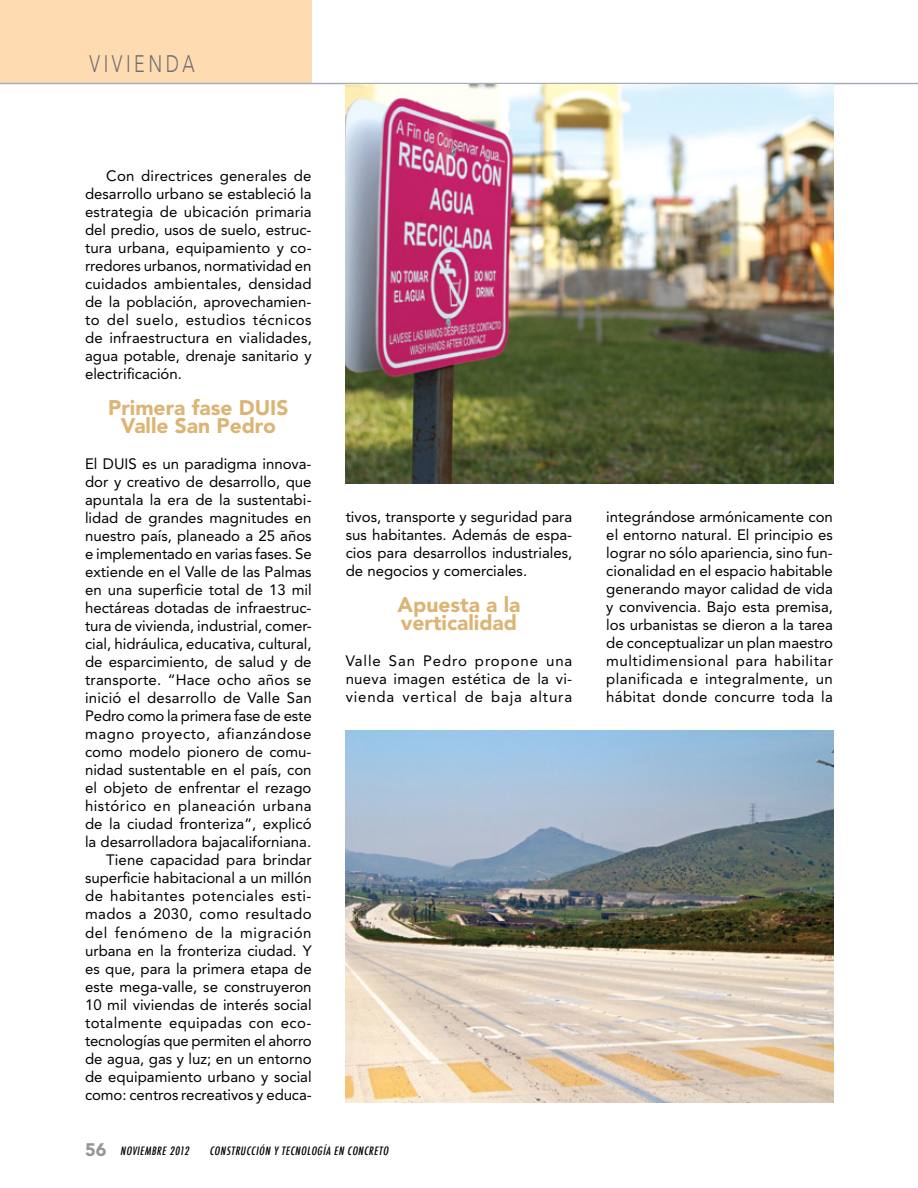
<style>
.page{position:relative;width:918px;height:1188px;background:#fff}
.page>*{position:absolute;margin:0;border:0;box-sizing:border-box;transform-origin:0 0}
.t1{font:300 23.7px "Avenir";letter-spacing:.2em;color:#6d6e71;scale:.75 1}
.t2{font:900 21px/18px "Avenir";color:#dcb474;text-align:center}
.t3{font:15px/18px "Avenir";color:#000;text-align:justify}
.t4{font:italic 500 condensed 11.25px "Futura";color:#000}
.s1{font-family:"Avenir";font-weight:900;font-style:normal;font-stretch:normal;font-size:18px;color:#939598}
</style>
<div class="page">
<div style="left:0;top:0;width:312px;height:83px;background:#ffdbb1"></div>
<hr style="left:0;top:83px;width:918px;height:1px;background:#a5adb9">
<img style="left:346px;top:85px;width:488px;height:399px">
<img style="left:346px;top:730px;width:488px;height:373px">
<h1 class="t1" style="left:90px;top:50px;width:142px">VIVIENDA</h1>
<p class="t3" style="left:85px;top:167px;width:228px;text-indent:21px">Con directrices generales de desarrollo urbano se estableció la estrategia de ubicación primaria del predio, usos de suelo, estruc&shy;tura urbana, equipamiento y co&shy;rredores urbanos, normatividad en cuidados ambientales, densidad de la población, aprovechamien&shy;to del suelo, estudios técnicos de infraestructura en vialidades, agua potable, drenaje sanitario y electrificación.</p>
<h2 class="t2" style="left:108px;top:399px;width:182px">Primera fase DUIS<br>Valle San Pedro</h2>
<p class="t3" style="left:85px;top:455px;width:228px;text-align:right">El DUIS es un paradigma innova&shy;dor y creativo de desarrollo, que apuntala la era de la sustentabi&shy;lidad de grandes magnitudes en nuestro país, planeado a 25 años e implementado en varias fases. Se extiende en el Valle de las Palmas en una superficie total de 13 mil hectáreas dotadas de infraestruc&shy;tura de vivienda, industrial, comer&shy;cial, hidráulica, educativa, cultural, de esparcimiento, de salud y de transporte. “Hace ocho años se inició el desarrollo de Valle San<br>Pedro como la primera fase de este magno proyecto, afianzándose como modelo pionero de comu&shy;nidad sustentable en el país, con el objeto de enfrentar el rezago histórico en planeación urbana de la ciudad fronteriza”, explicó la desarrolladora bajacaliforniana.<br>Tiene capacidad para brindar superficie habitacional a un millón de habitantes potenciales esti&shy;mados a 2030, como resultado del fenómeno de la migración urbana en la fronteriza ciudad. Y es que, para la primera etapa de este mega-valle, se construyeron<br>10 mil viviendas de interés social totalmente equipadas con eco&shy;tecnologías que permiten el ahorro de agua, gas y luz; en un entorno de equipamiento urbano y social como: centros recreativos y educa-</p>
<p class="t3" style="left:346px;top:508px;width:228px">tivos, transporte y seguridad para sus habitantes. Además de espa&shy;cios para desarrollos industriales, de negocios y comerciales.</p>
<h2 class="t2" style="left:398px;top:596px;width:124px;text-align:left">Apuesta a la verticalidad</h2>
<p class="t3" style="left:346px;top:652px;width:228px">Valle San Pedro propone una nueva imagen estética de la vi&shy;vienda vertical de baja altura</p>
<p class="t4" style="left:85px;top:1143px;width:108px"><span class="s1">5 6</span> NOVIEMBRE 2012</p>
<p class="t4" style="left:209px;top:1143px;width:183px">CONSTRUCCIÓN Y TECNOLOGÍA EN CONCRETO</p>
<p class="t3" style="left:606px;top:508px;width:228px">integrándose armónicamente con el entorno natural. El principio es lograr no sólo apariencia, sino fun&shy;cionalidad en el espacio habitable generando mayor calidad de vida y convivencia. Bajo esta premisa, los urbanistas se dieron a la tarea de conceptualizar un plan maestro multidimensional para habilitar planificada e integralmente, un hábitat donde concurre toda la</p>
</div>
